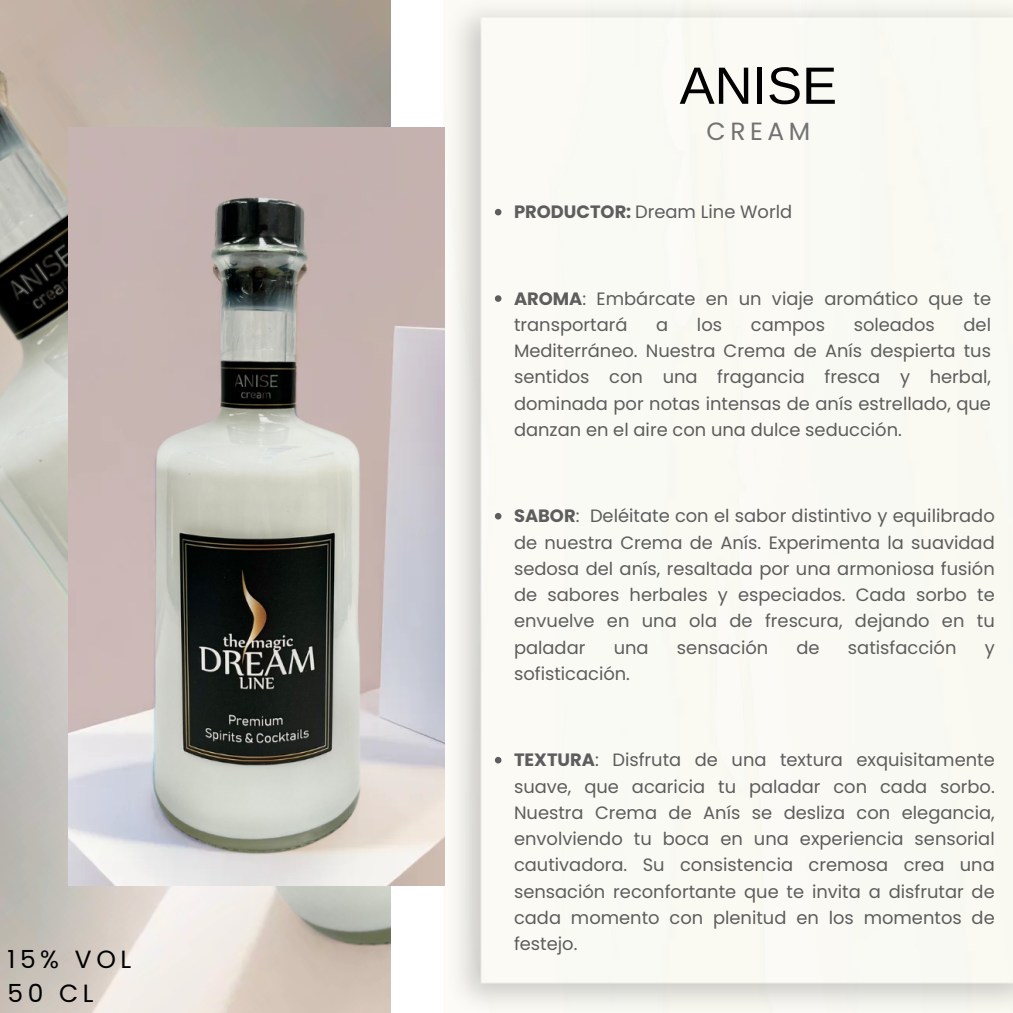
<style>
.page{position:relative;width:1013px;height:1013px;background:#fff}
.page>*{position:absolute;margin:0;border:0;box-sizing:border-box;transform-origin:0 0}
.t1{font:52.5px "Arimo";color:#000}
.t2{font:24.88px/34.8px "Poppins";letter-spacing:.185em;color:#000}
.t3{font:24.88px "Poppins";letter-spacing:.185em;color:#727272}
.t4{font:17.88px/26.2px "Poppins";color:#5d5d5d;text-align:justify}
.s1{font-weight:700}
</style>
<div class="page">
<img style="left:0;top:0;width:390px;height:1012px">
<img style="left:68px;top:127px;width:376px;height:758px">
<svg style="left:495px;top:295px;width:6px;height:7px"></svg>
<svg style="left:495px;top:209px;width:6px;height:6px"></svg>
<svg style="left:495px;top:513px;width:6px;height:6px"></svg>
<svg style="left:495px;top:757px;width:6px;height:6px"></svg>
<p class="t2" style="left:8px;top:941px;width:125px">15% VOL<br>50 CL</p>
<h2 class="t1" style="left:679px;top:56px;width:159px">ANISE</h2>
<p class="t3" style="left:706px;top:114px;width:105px">CREAM</p>
<p class="t4" style="left:514px;top:199px;width:280px"><span class="s1">PRODUCTOR:</span> Dream Line World</p>
<p class="t4" style="left:514px;top:285px;width:478px"><span class="s1">AROMA</span>: Embárcate en un viaje aromático que te transportará</p>
<p class="t4" style="left:514px;top:311px;width:478px;text-indent:449px">del Mediterráneo. Nuestra Crema de Anís despierta tus sentidos con una fragancia fresca y herbal, dominada por notas intensas de anís estrellado, que danzan en el aire con una dulce seducción.</p>
<p class="t4" style="left:656px;top:311px;width:14px">a</p>
<p class="t4" style="left:697px;top:311px;width:27px">los</p>
<p class="t4" style="left:750px;top:311px;width:76px">campos</p>
<p class="t4" style="left:853px;top:311px;width:83px">soleados</p>
<h1 class="t4" style="left:514px;top:503px;width:482px"><span class="s1">SABOR</span>: Deléitate con el sabor distintivo y equilibrado de nuestra Crema de Anís. Experimenta la suavidad sedosa del anís, resaltada por una armoniosa fusión de sabores herbales y especiados. Cada sorbo te envuelve en una ola de frescura, dejando en tu paladar</h1>
<h1 class="t4" style="left:613px;top:634px;width:36px">una</h1>
<h1 class="t4" style="left:677px;top:634px;width:93px">sensación</h1>
<h1 class="t4" style="left:796px;top:634px;width:25px">de</h1>
<h1 class="t4" style="left:848px;top:634px;width:110px">satisfacción</h1>
<h1 class="t4" style="left:984px;top:634px;width:12px">y</h1>
<h1 class="t4" style="left:514px;top:660px;width:117px">sofisticación.</h1>
<h2 class="t4" style="left:514px;top:747px;width:482px"><span class="s1">TEXTURA</span>: Disfruta de una textura exquisitamente suave, que acaricia tu paladar con cada sorbo.<br>Nuestra Crema de Anís se desliza con elegancia, envolviendo tu boca en una experiencia sensorial cautivadora. Su consistencia cremosa crea una sensación reconfortante que te invita a disfrutar de cada momento con plenitud en los momentos de festejo.</h2>
</div>
